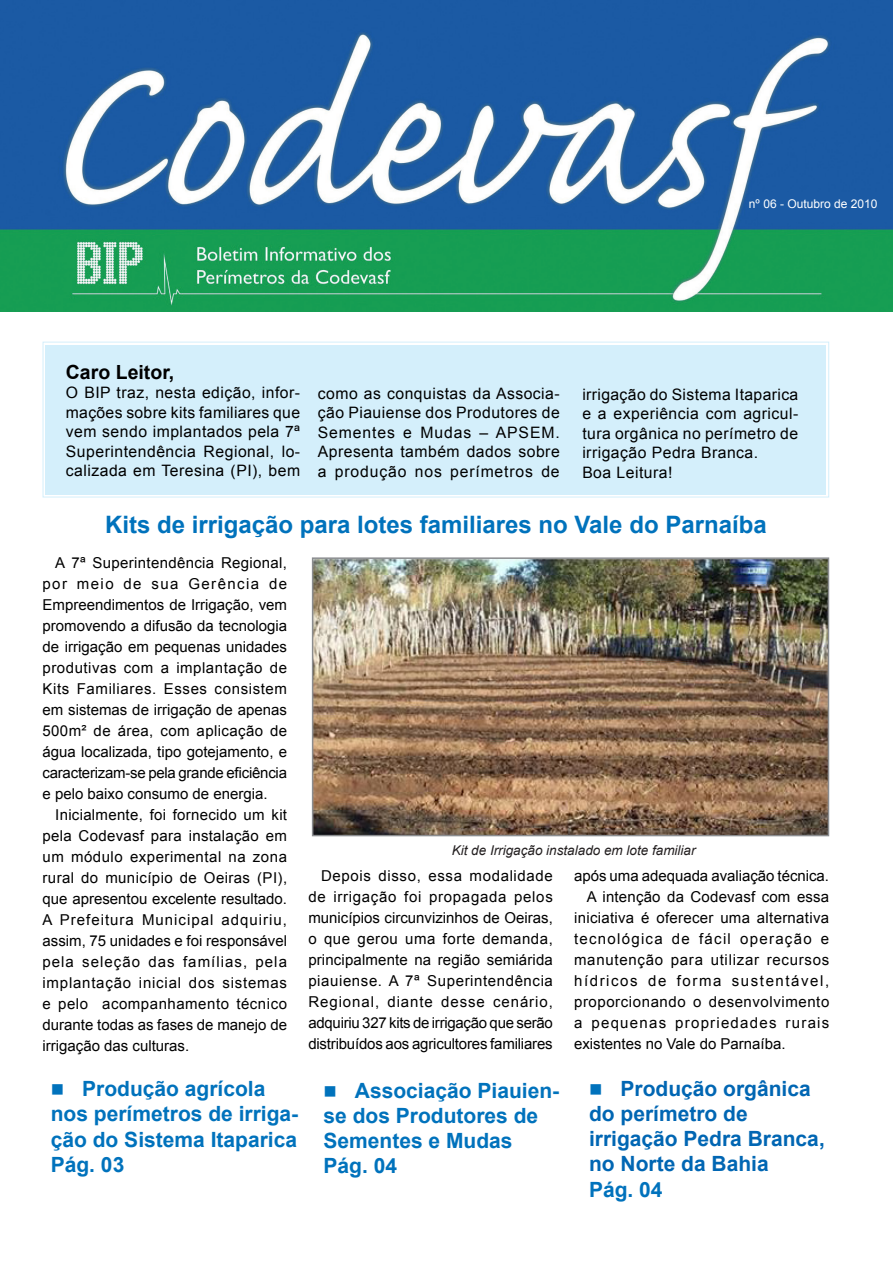
<style>
.page{position:relative;width:893px;height:1263px;background:#fff}
.page>*{position:absolute;margin:0;border:0;box-sizing:border-box;transform-origin:0 0}
.t1{font:700 24px "Arial";color:#0072bc}
.t2{font:700 21px/25.2px "Arial";color:#0072bc}
.t3{font:700 21px/25.2px "Arial";color:#0166b3}
.t4{font:700 19.5px "Arial";color:#000}
.t5{font:15.75px/19.5px "Arial";letter-spacing:.03em;color:#000;text-align:justify}
.t6{font:15px/21px "Arial";color:#000;text-align:justify}
.t7{font:italic 13.5px "Arial";color:#231f20}
.t8{font:12px "Arial";color:#fff}
.s1{color:#0072bc}
</style>
<div class="page">
<div style="left:42px;top:341px;width:788px;height:157px;background:#d4effb"></div>
<div style="left:48px;top:347px;width:776px;height:145px;border:1px solid #d4effb"></div>
<img style="left:0;top:0;width:893px;height:311px">
<img style="left:315px;top:560px;width:511px;height:273px">
<div style="left:312px;top:557px;width:517px;height:279px;border:2px solid #8b8d90"></div>
<div style="left:758px;top:193px;width:131px;height:29px;background:#1b5aa4"></div>
<p class="t8" style="left:749px;top:196px;width:130px">nº 06 - Outubro de 2010</p>
<p class="t4" style="left:66px;top:359px;width:110px">Caro Leitor,</p>
<p class="t5" style="left:66px;top:383px;width:236px">O BIP traz, nesta edição, infor&shy;mações sobre kits familiares que vem sendo implantados pela 7ª Superintendência Regional, lo&shy;calizada em Teresina (PI), bem</p>
<p class="t5" style="left:318px;top:384px;width:243px">como as conquistas da Associa&shy;ção Piauiense dos Produtores de Sementes e Mudas – APSEM.<br>Apresenta também dados sobre a produção nos perímetros de</p>
<p class="t5" style="left:582px;top:385px;width:217px">irrigação do Sistema Itaparica e a experiência com agricul&shy;tura orgânica no perímetro de irrigação Pedra Branca.</p>
<p class="t5" style="left:582px;top:463px;width:92px">Boa Leitura!</p>
<p class="t1" style="left:105px;top:509px;width:663px">Kits de irrigação para lotes familiares no Vale do Parnaíba</p>
<p class="t6" style="left:43px;top:553px;width:246px;text-indent:13px">A 7ª Superintendência Regional, por meio de sua Gerência de Empreendimentos de Irrigação, vem promovendo a difusão da tecnologia de irrigação em pequenas unidades produtivas com a implantação de Kits Familiares. Esses consistem em sistemas de irrigação de apenas 500m² de área, com aplicação de água localizada, tipo gotejamento, e caracterizam-se pela grande eficiência e pelo baixo consumo de energia.</p>
<p class="t6" style="left:43px;top:805px;width:246px;text-indent:13px">Inicialmente, foi fornecido um kit pela Codevasf para instalação em um módulo experimental na zona rural do município de Oeiras (PI), que apresentou excelente resultado.<br>A Prefeitura Municipal adquiriu, assim, 75 unidades e foi responsável pela seleção das famílias, pela implantação inicial dos sistemas e pelo acompanhamento técnico durante todas as fases de manejo de irrigação das culturas.</p>
<p class="t2" style="left:51px;top:1077px;width:249px">■ Produção agrícola nos perímetros de irriga&shy;ção do Sistema Itaparica</p>
<p class="t2" style="left:51px;top:1152px;width:75px">Pág. 03</p>
<p class="t7" style="left:452px;top:841px;width:245px">Kit de Irrigação instalado em lote familiar</p>
<p class="t6" style="left:308px;top:865px;width:246px;text-indent:13px">Depois disso, essa modalidade de irrigação foi propagada pelos municípios circunvizinhos de Oeiras, o que gerou uma forte demanda, principalmente na região semiárida piauiense. A 7ª Superintendência Regional, diante desse cenário, adquiriu 327 kits de irrigação que serão distribuídos aos agricultores familiares</p>
<p class="t6" style="left:574px;top:865px;width:256px">após uma adequada avaliação técnica.</p>
<p class="t6" style="left:574px;top:886px;width:257px;text-indent:13px">A intenção da Codevasf com essa iniciativa é oferecer uma alternativa tecnológica de fácil operação e manutenção para utilizar recursos hídricos de forma sustentável, proporcionando o desenvolvimento a pequenas propriedades rurais existentes no Vale do Parnaíba.</p>
<p class="t2" style="left:323px;top:1078px;width:237px">■ Associação Piauien&shy;se dos Produtores de<br>Sementes e Mudas</p>
<p class="t2" style="left:323px;top:1154px;width:75px">Pág. 04</p>
<p class="t3" style="left:589px;top:1076px;width:237px"><span class="s1">■</span> Produção orgânica do perímetro de irrigação Pedra Branca, no Norte da Bahia</p>
<p class="t2" style="left:589px;top:1177px;width:75px">Pág. 04</p>
</div>
